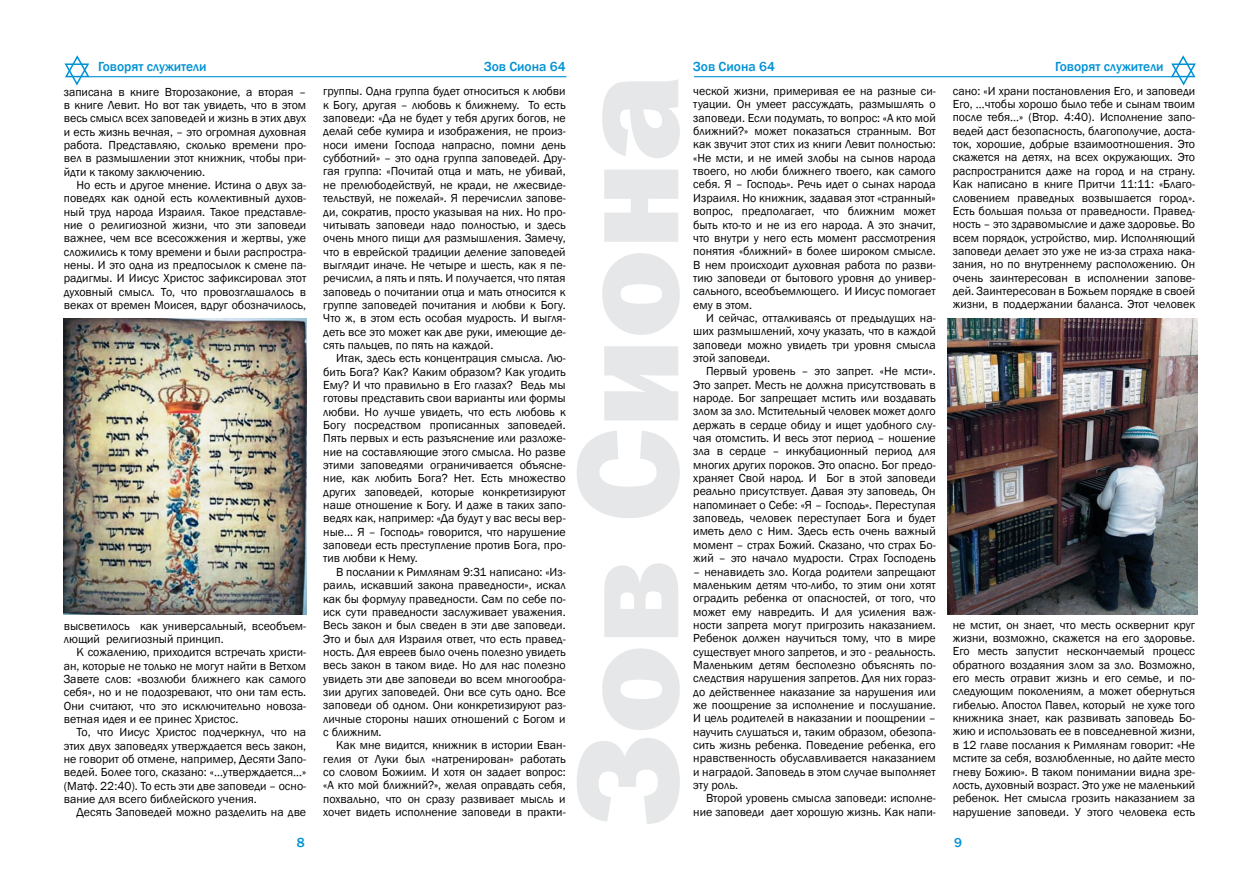
<style>
.page{position:relative;width:1259px;height:893px;background:#fff}
.page>*{position:absolute;margin:0;border:0;box-sizing:border-box;transform-origin:0 0}
.t1{font:800 150px "Franklin Gothic";color:#e6e7e8}
.t2{font:500 13.5px "Franklin Gothic";color:#0092d5}
.t3{font:12px/13.4px "Franklin Gothic";color:#000;text-align:justify}
</style>
<div class="page">
<hr style="left:694px;top:76px;width:477px;height:1px;background:#0092d5">
<svg style="left:1169px;top:55px;width:27px;height:31px"></svg>
<hr style="left:89px;top:76px;width:477px;height:1px;background:#0092d5">
<svg style="left:64px;top:55px;width:27px;height:31px"></svg>
<img style="left:947px;top:319px;width:250px;height:295px">
<img style="left:64px;top:319px;width:242px;height:295px">
<p class="t2" style="left:98px;top:58px;width:110px">Говорят служители</p>
<p class="t2" style="left:484px;top:58px;width:83px">Зов Сиона 64</p>
<p class="t2" style="left:693px;top:58px;width:83px">Зов Сиона 64</p>
<p class="t2" style="left:1055px;top:58px;width:110px">Говорят служители</p>
<p class="t3" style="left:64px;top:85px;width:244px">записана в книге Второзаконие, а вторая – в книге Левит. Но вот так увидеть, что в этом весь смысл всех заповедей и жизнь в этих двух и есть жизнь вечная, – это огромная духовная работа. Представляю, сколько времени про&shy;вел в размышлении этот книжник, чтобы при&shy;йдти к такому заключению.</p>
<p class="t3" style="left:64px;top:179px;width:244px;text-indent:13px">Но есть и другое мнение. Истина о двух за&shy;поведях как одной есть коллективный духов&shy;ный труд народа Израиля. Такое представле&shy;ние о религиозной жизни, что эти заповеди важнее, чем все всесожжения и жертвы, уже сложились к тому времени и были распростра&shy;нены. И это одна из предпосылок к смене па&shy;радигмы. И Иисус Христос зафиксировал этот духовный смысл. То, что провозглашалось в веках от времен Моисея, вдруг обозначилось,</p>
<h1 class="t1" style="left:531px;top:826px;width:753px;rotate:-90deg">Зов Сиона</h1>
<p class="t3" style="left:693px;top:85px;width:244px">ческой жизни, примеривая ее на разные си&shy;туации. Он умеет рассуждать, размышлять о заповеди. Если подумать, то вопрос: «А кто мой ближний?» может показаться странным. Вот как звучит этот стих из книги Левит полностью: «Не мсти, и не имей злобы на сынов народа твоего, но люби ближнего твоего, как самого себя. Я – Господь». Речь идет о сынах народа Израиля. Но книжник, задавая этот «странный» вопрос, предполагает, что ближним может быть кто-то и не из его народа. А это значит, что внутри у него есть момент рассмотрения понятия «ближний» в более широком смысле.<br>В нем происходит духовная работа по разви&shy;тию заповеди от бытового уровня до универ&shy;сального, всеобъемлющего. И Иисус помогает ему в этом.</p>
<p class="t3" style="left:693px;top:311px;width:244px;text-indent:13px">И сейчас, отталкиваясь от предыдущих на&shy;ших размышлений, хочу указать, что в каждой заповеди можно увидеть три уровня смысла этой заповеди.</p>
<p class="t3" style="left:693px;top:365px;width:244px;text-indent:13px">Первый уровень – это запрет. «Не мсти».<br>Это запрет. Месть не должна присутствовать в народе. Бог запрещает мстить или воздавать злом за зло. Мстительный человек может долго держать в сердце обиду и ищет удобного слу&shy;чая отомстить. И весь этот период – ношение зла в сердце – инкубационный период для многих других пороков. Это опасно. Бог предо&shy;храняет Свой народ. И Бог в этой заповеди реально присутствует. Давая эту заповедь, Он напоминает о Себе: «Я – Господь». Переступая заповедь, человек переступает Бога и будет иметь дело с Ним. Здесь есть очень важный момент – страх Божий. Сказано, что страх Бо&shy;жий – это начало мудрости. Страх Господень</p>
<p class="t3" style="left:693px;top:565px;width:244px">– ненавидеть зло. Когда родители запрещают маленьким детям что-либо, то этим они хотят оградить ребенка от опасностей, от того, что может ему навредить. И для усиления важ&shy;ности запрета могут пригрозить наказанием.<br>Ребенок должен научиться тому, что в мире существует много запретов, и это - реальность.<br>Маленьким детям бесполезно объяснять по&shy;следствия нарушения запретов. Для них гораз&shy;до действеннее наказание за нарушения или же поощрение за исполнение и послушание.<br>И цель родителей в наказании и поощрении – научить слушаться и, таким образом, обезопа&shy;сить жизнь ребенка. Поведение ребенка, его нравственность обуславливается наказанием и наградой. Заповедь в этом случае выполняет эту роль.</p>
<p class="t3" style="left:693px;top:792px;width:244px;text-align:right">Второй уровень смысла заповеди: исполне&shy;ние заповеди дает хорошую жизнь. Как напи-</p>
<p class="t3" style="left:952px;top:84px;width:244px">сано: «И храни постановления Его, и заповеди Его, …чтобы хорошо было тебе и сынам твоим после тебя…» (Втор. 4:40). Исполнение запо&shy;ведей даст безопасность, благополучие, доста&shy;ток, хорошие, добрые взаимоотношения. Это скажется на детях, на всех окружающих. Это распространится даже на город и на страну.<br>Как написано в книге Притчи 11:11: «Благо&shy;словением праведных возвышается город».<br>Есть большая польза от праведности. Правед&shy;ность – это здравомыслие и даже здоровье. Во всем порядок, устройство, мир. Исполняющий заповеди делает это уже не из-за страха нака&shy;зания, но по внутреннему расположению. Он очень заинтересован в исполнении запове&shy;дей. Заинтересован в Божьем порядке в своей жизни, в поддержании баланса. Этот человек</p>
<p class="t3" style="left:323px;top:85px;width:244px">группы. Одна группа будет относиться к любви к Богу, другая – любовь к ближнему. То есть заповеди: «Да не будет у тебя других богов, не делай себе кумира и изображения, не произ&shy;носи имени Господа напрасно, помни день субботний» – это одна группа заповедей. Дру&shy;гая группа: «Почитай отца и мать, не убивай, не прелюбодействуй, не кради, не лжесвиде&shy;тельствуй, не пожелай». Я перечислил запове&shy;ди, сократив, просто указывая на них. Но про&shy;читывать заповеди надо полностью, и здесь очень много пищи для размышления. Замечу, что в еврейской традиции деление заповедей выглядит иначе. Не четыре и шесть, как я пе&shy;речислил, а пять и пять. И получается, что пятая заповедь о почитании отца и мать относится к группе заповедей почитания и любви к Богу.<br>Что ж, в этом есть особая мудрость. И выгля&shy;деть все это может как две руки, имеющие де&shy;сять пальцев, по пять на каждой.</p>
<p class="t3" style="left:323px;top:352px;width:244px;text-indent:13px">Итак, здесь есть концентрация смысла. Лю&shy;бить Бога? Как? Каким образом? Как угодить Ему? И что правильно в Его глазах? Ведь мы готовы представить свои варианты или формы любви. Но лучше увидеть, что есть любовь к Богу посредством прописанных заповедей.<br>Пять первых и есть разъяснение или разложе&shy;ние на составляющие этого смысла. Но разве этими заповедями ограничивается объясне&shy;ние, как любить Бога? Нет. Есть множество других заповедей, которые конкретизируют наше отношение к Богу. И даже в таких запо&shy;ведях как, например: «Да будут у вас весы вер&shy;ные... Я – Господь» говорится, что нарушение заповеди есть преступление против Бога, про&shy;тив любви к Нему.</p>
<p class="t3" style="left:323px;top:565px;width:244px;text-indent:13px">В послании к Римлянам 9:31 написано: «Из&shy;раиль, искавший закона праведности», искал как бы формулу праведности. Сам по себе по&shy;иск сути праведности заслуживает уважения.<br>Весь закон и был сведен в эти две заповеди.<br>Это и был для Израиля ответ, что есть правед&shy;ность. Для евреев было очень полезно увидеть весь закон в таком виде. Но для нас полезно увидеть эти две заповеди во всем многообра&shy;зии других заповедей. Они все суть одно. Все заповеди об одном. Они конкретизируют раз&shy;личные стороны наших отношений с Богом и с ближним.</p>
<p class="t3" style="left:323px;top:739px;width:244px;text-indent:13px">Как мне видится, книжник в истории Еван&shy;гелия от Луки был «натренирован» работать со словом Божиим. И хотя он задает вопрос: «А кто мой ближний?», желая оправдать себя, похвально, что он сразу развивает мысль и хочет видеть исполнение заповеди в практи-</p>
<p class="t3" style="left:64px;top:619px;width:244px">высветилось как универсальный, всеобъем&shy;лющий религиозный принцип.</p>
<p class="t3" style="left:64px;top:646px;width:244px;text-indent:13px">К сожалению, приходится встречать христи&shy;ан, которые не только не могут найти в Ветхом Завете слов: «возлюби ближнего как самого себя», но и не подозревают, что они там есть.<br>Они считают, что это исключительно новоза&shy;ветная идея и ее принес Христос.</p>
<p class="t3" style="left:64px;top:726px;width:244px;text-indent:13px">То, что Иисус Христос подчеркнул, что на этих двух заповедях утверждается весь закон, не говорит об отмене, например, Десяти Запо&shy;ведей. Более того, сказано: «…утверждается…» (Матф. 22:40). То есть эти две заповеди – осно&shy;вание для всего библейского учения.</p>
<p class="t3" style="left:77px;top:806px;width:231px">Десять Заповедей можно разделить на две</p>
<p class="t3" style="left:952px;top:618px;width:244px">не мстит, он знает, что месть осквернит круг жизни, возможно, скажется на его здоровье.<br>Его месть запустит нескончаемый процесс обратного воздаяния злом за зло. Возможно, его месть отравит жизнь и его семье, и по&shy;следующим поколениям, а может обернуться гибелью. Апостол Павел, который не хуже того книжника знает, как развивать заповедь Бо&shy;жию и использовать ее в повседневной жизни, в 12 главе послания к Римлянам говорит: «Не мстите за себя, возлюбленные, но дайте место гневу Божию». В таком понимании видна зре&shy;лость, духовный возраст. Это уже не маленький ребенок. Нет смысла грозить наказанием за нарушение заповеди. У этого человека есть</p>
<p class="t2" style="left:297px;top:834px;width:9px">8</p>
<p class="t2" style="left:954px;top:834px;width:9px">9</p>
</div>
